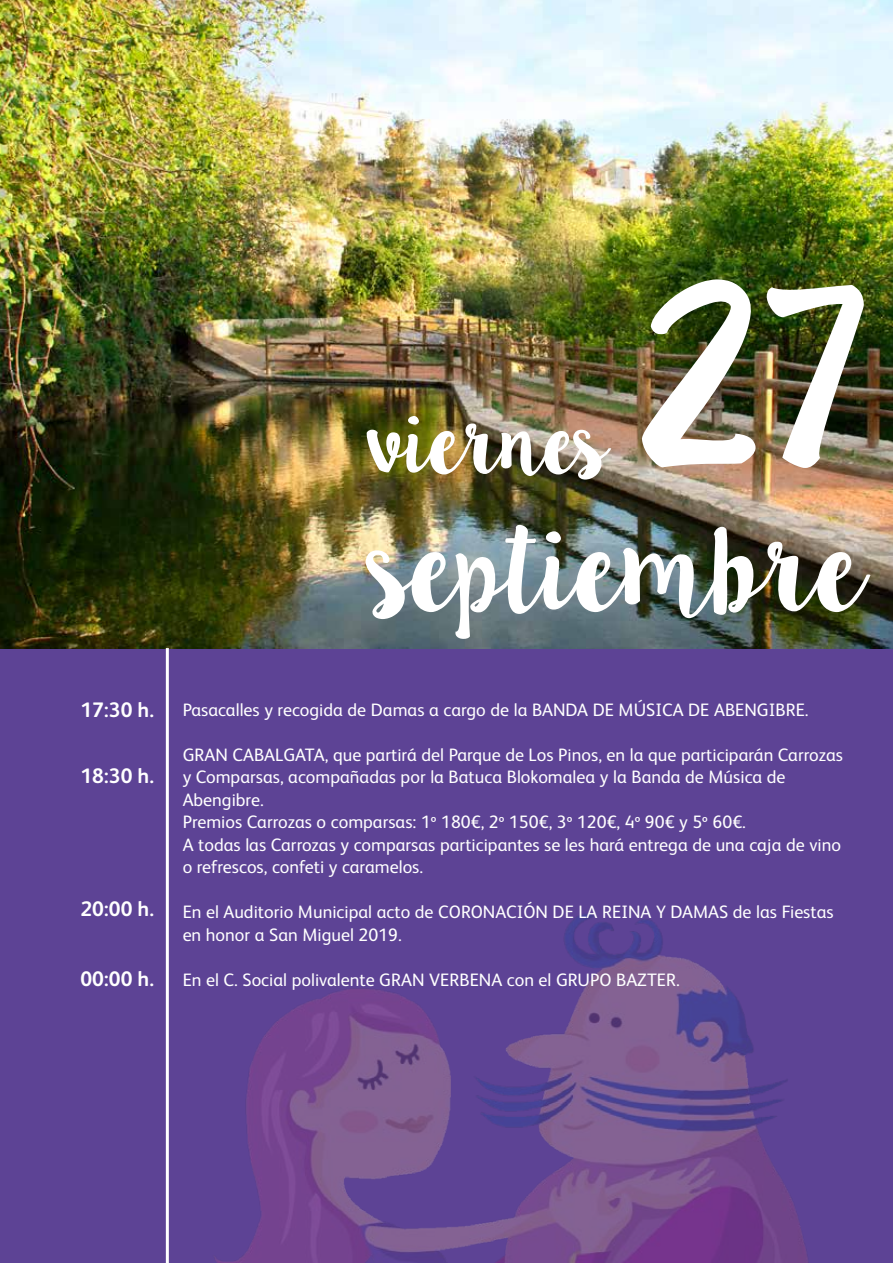
<style>
.page{position:relative;width:893px;height:1263px;background:#fff}
.page>*{position:absolute;margin:0;border:0;box-sizing:border-box;transform-origin:0 0}
.t1{font:225px "Lilly Belle";color:#fff}
.t2{font:103.5px "Lilly Belle";letter-spacing:-.1em;color:#fff}
.t3{font:75px "Lilly Belle";letter-spacing:-.1em;color:#fff}
.t4{font:700 21px "FS Albert Pro";color:#fff}
.t5{font:18px/22.5px "FS Albert Pro";color:#fff}
</style>
<div class="page">
<div style="left:0;top:648px;width:893px;height:615px;background:#5d4395"></div>
<img style="left:165px;top:797px;width:644px;height:466px">
<img style="left:0;top:0;width:893px;height:648px">
<hr style="left:166px;top:648px;width:3px;height:615px;background:#fff">
<p class="t4" style="left:80px;top:695px;width:75px">17:30 h.</p>
<p class="t4" style="left:80px;top:761px;width:75px">18:30 h.</p>
<p class="t4" style="left:80px;top:894px;width:75px">20:00 h.</p>
<p class="t4" style="left:80px;top:964px;width:75px">00:00 h.</p>
<h3 class="t3" style="left:367px;top:386px;width:247px">viernes</h3>
<h1 class="t1" style="left:633px;top:219px;width:241px">27</h1>
<h2 class="t2" style="left:363px;top:491px;width:511px">septiembre</h2>
<p class="t5" style="left:183px;top:697px;width:627px">Pasacalles y recogida de Damas a cargo de la BANDA DE MÚSICA DE ABENGIBRE.</p>
<p class="t5" style="left:183px;top:742px;width:662px">GRAN CABALGATA, que partirá del Parque de Los Pinos, en la que participarán Carrozas y Comparsas, acompañadas por la Batuca Blokomalea y la Banda de Música de Abengibre.<br>Premios Carrozas o comparsas: 1º 180€, 2º 150€, 3º 120€, 4º 90€ y 5º 60€.<br>A todas las Carrozas y comparsas participantes se les hará entrega de una caja de vino o refrescos, confeti y caramelos.</p>
<p class="t5" style="left:183px;top:900px;width:652px">En el Auditorio Municipal acto de CORONACIÓN DE LA REINA Y DAMAS de las Fiestas en honor a San Miguel 2019.</p>
<p class="t5" style="left:183px;top:967px;width:499px">En el C. Social polivalente GRAN VERBENA con el GRUPO BAZTER.</p>
</div>
